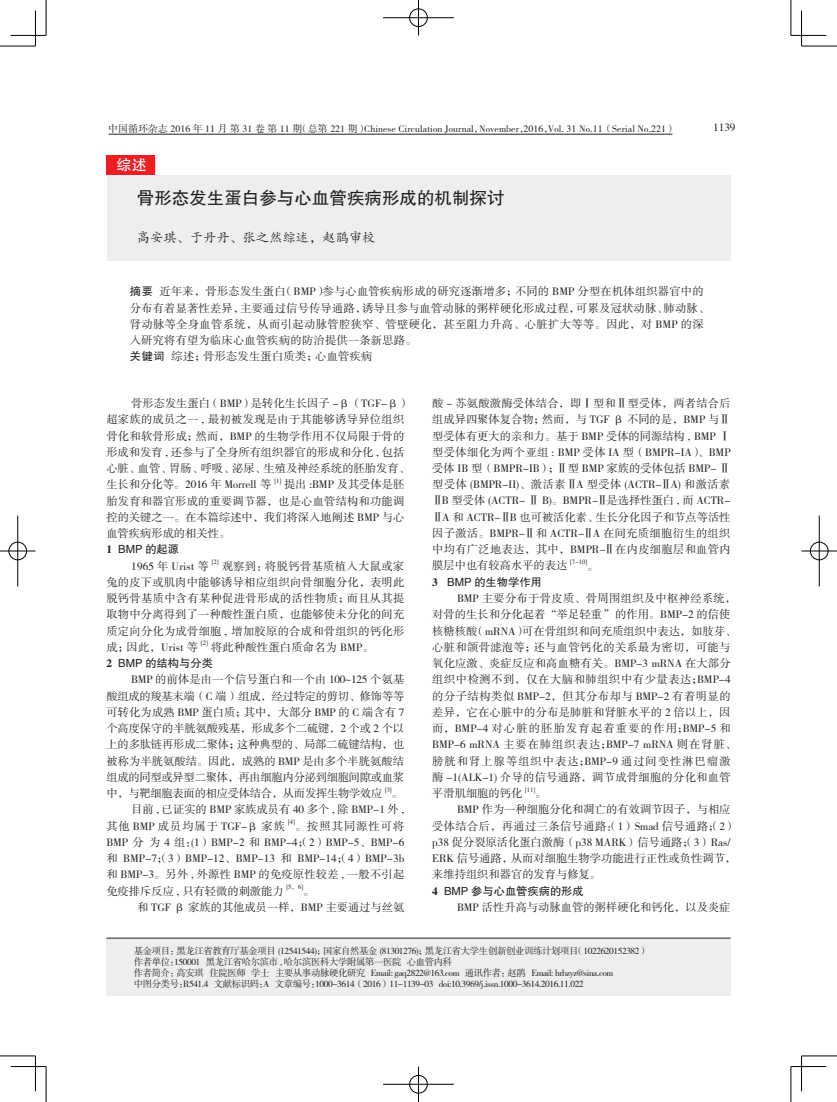
<style>
.page{position:relative;width:837px;height:1102px;background:#fff}
.page>*{position:absolute;margin:0;border:0;box-sizing:border-box;transform-origin:0 0}
.t1{font:17.5px "FZHTJW GB1 0";color:#231f20}
.t2{font:15px "FZHTJW GB1 0";color:#fff}
.t3{font:13.25px "FZKTJW GB1 0";color:#231f20}
.t4{font:11.25px/16.2px "FZSSJW GB1 0";letter-spacing:.02em;color:#231f20;text-align:justify}
.t5{font:11.25px/16.2px "FZSSJW GB1 0";color:#231f20}
.t6{font:11.25px "FZHTJW GB1 0";color:#231f20}
.t7{font:11.25px "FZSSJW GB1 0";letter-spacing:.09em;color:#231f20}
.t8{font:11.25px "FZSSK GBK1 0";color:#231f20}
.t9{font:9.88px "FZSSK GBK1 0";letter-spacing:.01em;color:#231f20}
.t10{font:9.38px/11.2px "FZSSJW GB1 0";letter-spacing:-.04em;color:#231f20}
.t11{font:6.5px "FZSSJW GB1 0";color:#231f20}
.s1{font-family:"FZHTJW GB1 0"}
.s2{font-family:"FZXBSJW GB1 0"}
</style>
<div class="page">
<hr style="left:109px;top:134px;width:563px;height:1px;background:#231f20">
<div style="left:107px;top:175px;width:623px;height:85px;background:#eeeeef"></div>
<div style="left:106px;top:938px;width:624px;height:58px;background:#eeeeef"></div>
<hr style="left:106px;top:938px;width:624px;height:1px;background:#231f20">
<div style="left:107px;top:155px;width:48px;height:19px;background:#ee1d23"></div>
<hr style="left:0;top:46px;width:35px;height:1px;background:#000">
<hr style="left:801px;top:46px;width:35px;height:1px;background:#000">
<hr style="left:0;top:1056px;width:35px;height:1px;background:#000">
<hr style="left:801px;top:1056px;width:35px;height:1px;background:#000">
<hr style="left:46px;top:0;width:1px;height:35px;background:#000">
<hr style="left:46px;top:1067px;width:1px;height:35px;background:#000">
<hr style="left:790px;top:0;width:1px;height:35px;background:#000">
<hr style="left:790px;top:1067px;width:1px;height:35px;background:#000">
<hr style="left:11px;top:35px;width:35px;height:1px;background:#000">
<hr style="left:790px;top:35px;width:36px;height:1px;background:#000">
<hr style="left:11px;top:1066px;width:35px;height:1px;background:#000">
<hr style="left:790px;top:1066px;width:36px;height:1px;background:#000">
<hr style="left:35px;top:11px;width:1px;height:35px;background:#000">
<hr style="left:35px;top:1056px;width:1px;height:35px;background:#000">
<hr style="left:801px;top:11px;width:1px;height:35px;background:#000">
<hr style="left:801px;top:1056px;width:1px;height:35px;background:#000">
<div style="left:408px;top:8px;width:20px;height:19px;border:2px solid #fff;border-radius:50%"></div>
<hr style="left:383px;top:17px;width:71px;height:2px;background:#fff">
<hr style="left:417px;top:0;width:2px;height:35px;background:#fff">
<div style="left:409px;top:9px;width:18px;height:18px;border:1px solid #000;border-radius:50%"></div>
<hr style="left:383px;top:18px;width:71px;height:1px;background:#000">
<hr style="left:418px;top:0;width:1px;height:35px;background:#000">
<div style="left:408px;top:1075px;width:20px;height:19px;border:2px solid #fff;border-radius:50%"></div>
<hr style="left:383px;top:1083px;width:71px;height:2px;background:#fff">
<hr style="left:417px;top:1067px;width:2px;height:35px;background:#fff">
<div style="left:409px;top:1075px;width:18px;height:18px;border:1px solid #000;border-radius:50%"></div>
<hr style="left:383px;top:1084px;width:71px;height:1px;background:#000">
<hr style="left:418px;top:1067px;width:1px;height:35px;background:#000">
<div style="left:8px;top:541px;width:19px;height:20px;border:2px solid #fff;border-radius:50%"></div>
<hr style="left:0;top:550px;width:35px;height:2px;background:#fff">
<hr style="left:17px;top:516px;width:2px;height:70px;background:#fff">
<div style="left:9px;top:542px;width:18px;height:18px;border:1px solid #000;border-radius:50%"></div>
<hr style="left:0;top:551px;width:35px;height:1px;background:#000">
<hr style="left:18px;top:516px;width:1px;height:70px;background:#000">
<div style="left:809px;top:541px;width:19px;height:20px;border:2px solid #fff;border-radius:50%"></div>
<hr style="left:801px;top:550px;width:35px;height:2px;background:#fff">
<div style="left:809px;top:542px;width:19px;height:18px;border:1px solid #000;border-radius:50%"></div>
<hr style="left:801px;top:551px;width:35px;height:1px;background:#000">
<hr style="left:818px;top:516px;width:1px;height:70px;background:#000">
<p class="t9" style="left:108px;top:124px;width:569px">中国循环杂志 2016 年 11 月 第 31 卷 第 11 期（总第 221 期）Chinese Circulation Journal，November，2016，Vol. 31 No.11（Serial No.221）</p>
<p class="t8" style="left:713px;top:122px;width:24px">1139</p>
<h2 class="t2" style="left:116px;top:156px;width:32px">综述</h2>
<h1 class="t1" style="left:137px;top:188px;width:369px">骨形态发生蛋白参与心血管疾病形成的机制探讨</h1>
<p class="t3" style="left:137px;top:230px;width:240px">高安琪、于丹丹、张之然综述，赵鹃审校</p>
<p class="t4" style="left:130px;top:284px;width:581px;text-align:left"><span class="s1">摘要</span> 近年来，骨形态发生蛋白（BMP）参与心血管疾病形成的研究逐渐增多；不同的 BMP 分型在机体组织器官中的分布有着显著性差异，主要通过信号传导通路，诱导且参与血管动脉的粥样硬化形成过程，可累及冠状动脉、肺动脉、肾动脉等全身血管系统，从而引起动脉管腔狭窄、管壁硬化，甚至阻力升高、心脏扩大等等。因此，对 BMP 的深入研究将有望为临床心血管疾病的防治提供一条新思路。<br><span class="s1">关键词</span> 综述；骨形态发生蛋白质类；心血管疾病</p>
<p class="t4" style="left:432px;top:396px;width:300px">酸 - 苏氨酸激酶受体结合，即Ⅰ型和Ⅱ型受体，两者结合后组成异四聚体复合物；然而，与 TGF β 不同的是，BMP 与Ⅱ型受体有更大的亲和力。基于 BMP 受体的同源结构 , BMP Ⅰ型受体细化为两个亚组 : BMP 受体 IA 型（BMPR-IA）、BMP受体 IB 型（BMPR-IB）；Ⅱ型 BMP 家族的受体包括 BMP- Ⅱ型受体 (BMPR-II)、激活素ⅡA 型受体 (ACTR-ⅡA) 和激活素ⅡB 型受体 (ACTR- Ⅱ B)。BMPR-Ⅱ是选择性蛋白 , 而 ACTR-ⅡA 和 ACTR-ⅡB 也可被活化素、生长分化因子和节点等活性因子激活。BMPR-Ⅱ和 ACTR-ⅡA 在间充质细胞衍生的组织中均有广泛地表达，其中，BMPR-Ⅱ在内皮细胞层和血管内膜层中也有较高水平的表达</p>
<p class="t5" style="left:106px;top:396px;width:305px;text-indent:25px">骨形态发生蛋白（BMP）是转化生长因子 -β（TGF-β）超家族的成员之一 , 最初被发现是由于其能够诱导异位组织骨化和软骨形成；然而，BMP 的生物学作用不仅局限于骨的形成和发育 , 还参与了全身所有组织器官的形成和分化 , 包括心脏、血管、胃肠、呼吸、泌尿、生殖及神经系统的胚胎发育、生长和分化等。2016 年 Morrell 等</p>
<p class="t11" style="left:274px;top:477px;width:8px">[1]</p>
<p class="t4" style="left:106px;top:477px;width:299px;text-indent:177px">提出 :BMP 及其受体是胚胎发育和器官形成的重要调节器，也是心血管结构和功能调控的关键之一。在本篇综述中，我们将深入地阐述 BMP 与心血管疾病形成的相关性。</p>
<p class="t6" style="left:106px;top:543px;width:74px"><span class="s2">1</span> BMP 的起源</p>
<p class="t4" style="left:131px;top:558px;width:79px">1965 年 Urist 等</p>
<p class="t11" style="left:211px;top:559px;width:9px">[2]</p>
<p class="t11" style="left:570px;top:559px;width:18px">[7-10]</p>
<p class="t4" style="left:106px;top:558px;width:299px;text-indent:115px">观察到：将脱钙骨基质植入大鼠或家兔的皮下或肌肉中能够诱导相应组织向骨细胞分化，表明此脱钙骨基质中含有某种促进骨形成的活性物质；而且从其提取物中分离得到了一种酸性蛋白质，也能够使未分化的间充质定向分化为成骨细胞 , 增加胶原的合成和骨组织的钙化形成；因此，Urist 等</p>
<p class="t4" style="left:587px;top:558px;width:13px">。</p>
<p class="t6" style="left:432px;top:576px;width:111px"><span class="s2">3</span> BMP 的生物学作用</p>
<p class="t4" style="left:432px;top:591px;width:305px;text-align:left;text-indent:25px">BMP 主要分布于骨皮质、骨周围组织及中枢神经系统，对骨的生长和分化起着“举足轻重 ”的作用。BMP-2 的信使核糖核酸（mRNA）可在骨组织和间充质组织中表达，如肢芽、心脏和颌骨滤泡等；还与血管钙化的关系最为密切，可能与氧化应激、炎症反应和高血糖有关。BMP-3 mRNA 在大部分组织中检测不到，仅在大脑和肺组织中有少量表达；BMP-4的分子结构类似 BMP-2，但其分布却与 BMP-2 有着明显的差异，它在心脏中的分布是肺脏和肾脏水平的 2 倍以上，因而，BMP-4 对心脏的胚胎发育起着重要的作用；BMP-5 和<br>BMP-6 mRNA 主要在肺组织表达；BMP-7 mRNA 则在肾脏、膀胱和肾上腺等组织中表达；BMP-9 通过间变性淋巴瘤激酶 -1(ALK-1) 介导的信号通路，调节成骨细胞的分化和血管平滑肌细胞的钙化</p>
<p class="t11" style="left:201px;top:640px;width:9px">[2]</p>
<p class="t4" style="left:211px;top:639px;width:164px">将此种酸性蛋白质命名为 BMP。</p>
<p class="t6" style="left:106px;top:657px;width:108px"><span class="s2">2</span> BMP 的结构与分类</p>
<p class="t4" style="left:106px;top:672px;width:299px;text-indent:25px">BMP 的前体是由一个信号蛋白和一个由 100~125 个氨基酸组成的羧基末端（C 端）组成，经过特定的剪切、修饰等等可转化为成熟 BMP 蛋白质；其中，大部分 BMP 的 C 端含有 7个高度保守的半胱氨酸残基，形成多个二硫键，2 个或 2 个以上的多肽链再形成二聚体；这种典型的、局部二硫键结构，也被称为半胱氨酸结。因此，成熟的 BMP 是由多个半胱氨酸结组成的同型或异型二聚体，再由细胞内分泌到细胞间隙或血浆中，与靶细胞表面的相应受体结合，从而发挥生物学效应</p>
<p class="t11" style="left:385px;top:786px;width:8px">[3]</p>
<p class="t11" style="left:525px;top:786px;width:12px">[11]</p>
<p class="t4" style="left:391px;top:786px;width:13px">。</p>
<p class="t5" style="left:131px;top:802px;width:274px">目前 , 已证实的 BMP 家族成员有 40 多个 , 除 BMP-1 外 ,</p>
<p class="t7" style="left:106px;top:820px;width:180px">其他 BMP 成员均属于 TGF-β 家族</p>
<p class="t11" style="left:288px;top:819px;width:8px">[4]</p>
<p class="t4" style="left:535px;top:786px;width:13px">。</p>
<p class="t4" style="left:457px;top:802px;width:275px">BMP 作为一种细胞分化和凋亡的有效调节因子，与相应</p>
<p class="t4" style="left:432px;top:818px;width:305px">受体结合后，再通过三条信号通路：（1）Smad 信号通路；（2）</p>
<p class="t5" style="left:432px;top:834px;width:300px">p38 促分裂原活化蛋白激酶（p38 MARK）信号通路；（3）Ras/</p>
<p class="t5" style="left:432px;top:851px;width:305px">ERK 信号通路，从而对细胞生物学功能进行正性或负性调节，</p>
<p class="t5" style="left:432px;top:867px;width:170px">来维持组织和器官的发育与修复。</p>
<p class="t6" style="left:432px;top:884px;width:153px"><span class="s2">4</span> BMP 参与心血管疾病的形成</p>
<p class="t4" style="left:457px;top:899px;width:275px">BMP 活性升高与动脉血管的粥样硬化和钙化，以及炎症</p>
<p class="t10" style="left:134px;top:945px;width:516px">基金项目：黑龙江省教育厅基金项目 (12541544)；国家自然基金 (81301276)；黑龙江省大学生创新创业训练计划项目（1022620152382）作者单位：150001 黑龙江省哈尔滨市 , 哈尔滨医科大学附属第一医院 心血管内科<br>作者简介：高安琪 住院医师 学士 主要从事动脉硬化研究 Email: gaq2822@163.com 通讯作者：赵鹃 Email: hrbzyz@sina.com<br>中图分类号：R541.4 文献标识码：A 文章编号：1000-3614（2016）11-1139-03 doi:10.3969/j.issn.1000-3614.2016.11.022</p>
<p class="t4" style="left:106px;top:818px;width:299px;text-indent:188px">。按照其同源性可将BMP 分为 4 组：(1）BMP-2 和 BMP-4；（2）BMP-5、BMP-6和 BMP-7；（3）BMP-12、BMP-13 和 BMP-14；（4）BMP-3b和 BMP-3。另外 , 外源性 BMP 的免疫原性较差 , 一般不引起免疫排斥反应 , 只有轻微的刺激能力</p>
<p class="t11" style="left:286px;top:884px;width:18px">[5，6]</p>
<p class="t5" style="left:137px;top:883px;width:268px;text-indent:166px">。<br>和 TGF β 家族的其他成员一样，BMP 主要通过与丝氨</p>
</div>
